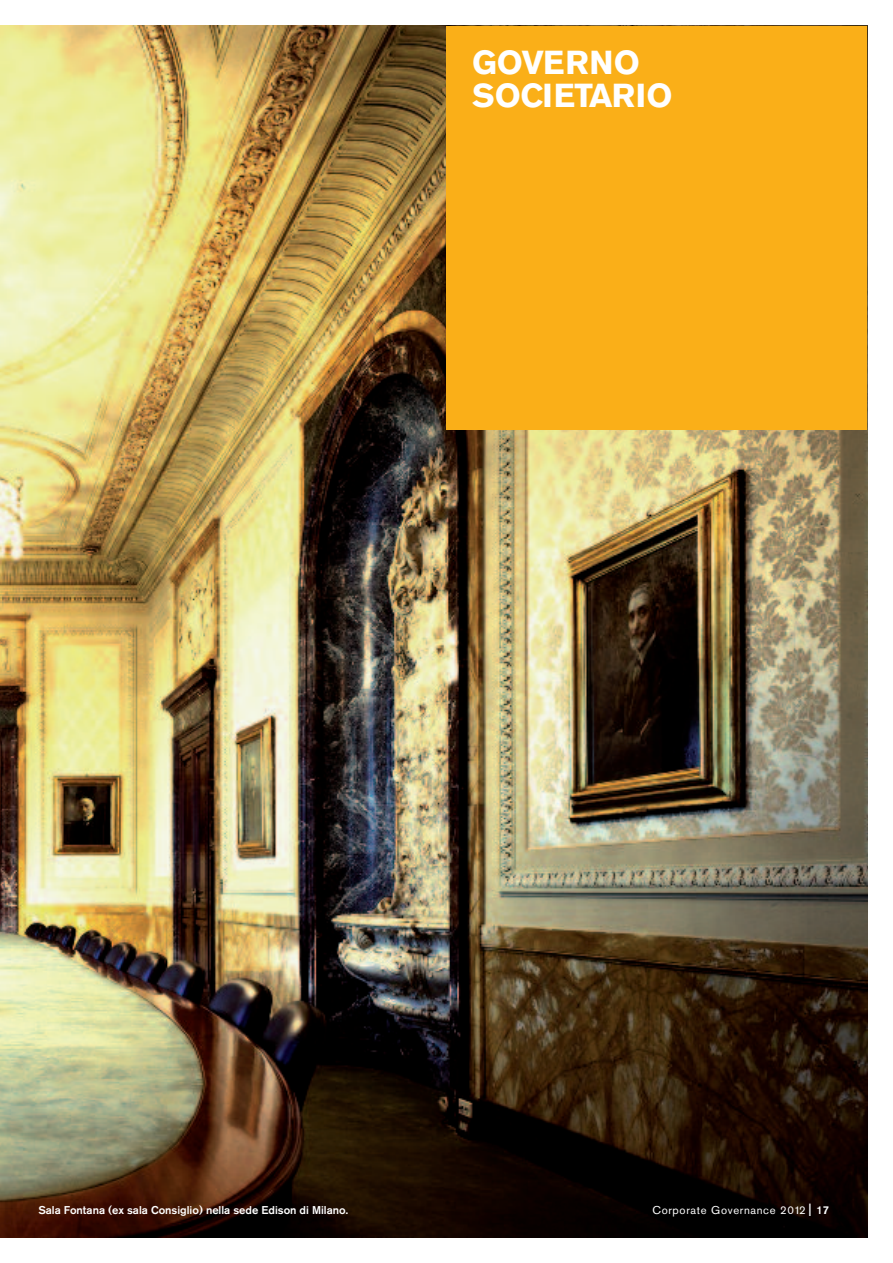
<style>
.page{position:relative;width:893px;height:1263px;background:#fff}
.page>*{position:absolute;margin:0;border:0;box-sizing:border-box;transform-origin:0 0}
.t1{font:700 33px/33px "Akzidenz Grotesk BE";letter-spacing:.005em;color:#fff}
.t2{font:500 11.25px "Akzidenz Grotesk BE";color:#fff}
.t3{font:11.25px "Akzidenz Grotesk BE";letter-spacing:.06em;color:#fff}
.s1{font-size:17.55px}
.s2{font-weight:500}
</style>
<div class="page">
<img style="left:0;top:26px;width:867px;height:1211px">
<div style="left:446px;top:26px;width:421px;height:403px;background:#faaf18"></div>
<h1 class="t1" style="left:472px;top:48px;width:202px">GOVERNO<br>SOCIETARIO</h1>
<p class="t2" style="left:38px;top:1206px;width:311px">Sala Fontana (ex sala Consiglio) nella sede Edison di Milano.</p>
<p class="t3" style="left:653px;top:1206px;width:178px">Corporate Governance 2012 <span class="s1">I</span> <span class="s2">17</span></p>
</div>
